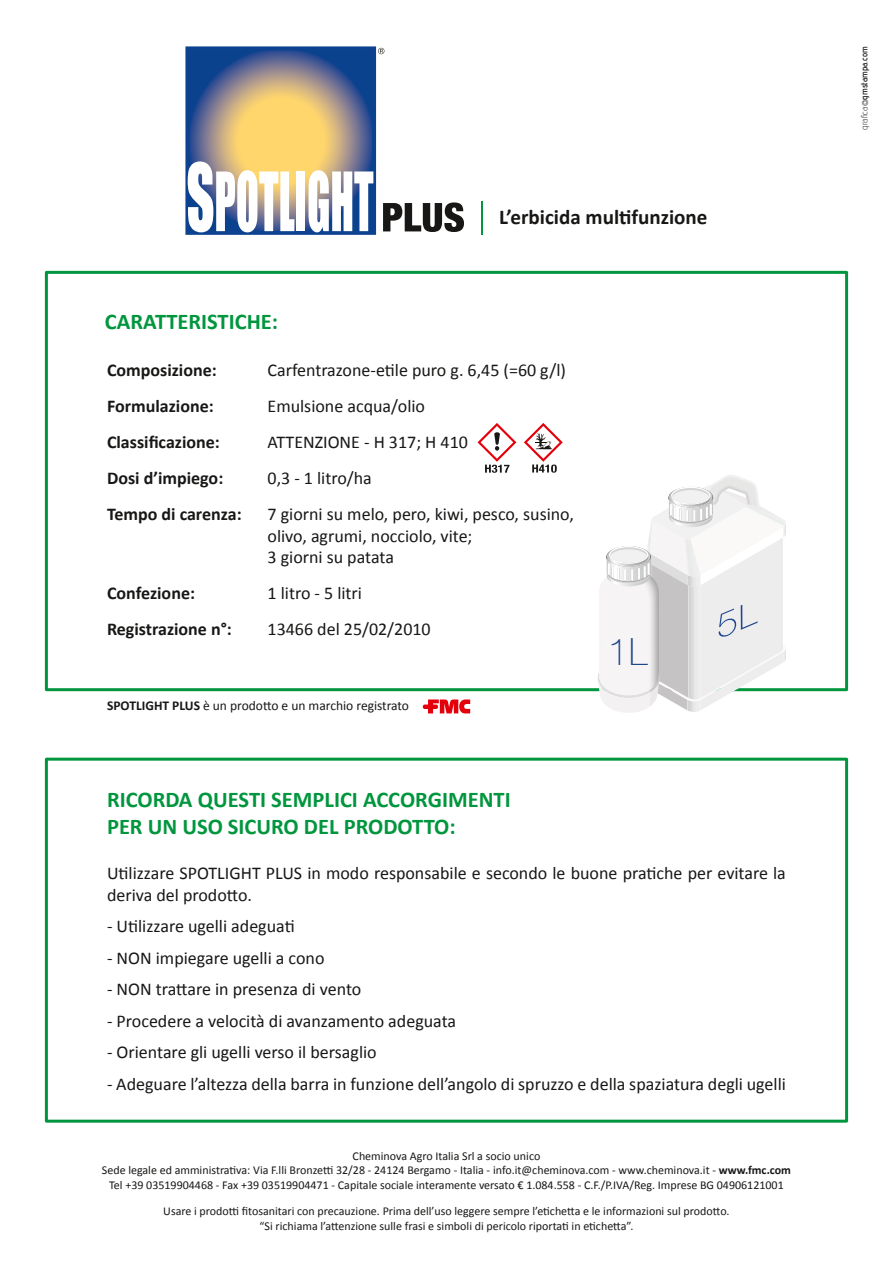
<style>
.page{position:relative;width:893px;height:1263px;background:#fff}
.page>*{position:absolute;margin:0;border:0;box-sizing:border-box;transform-origin:0 0}
.t1{font:100 37.35px "Helvetica Neue";color:#20478d}
.t2{font:700 22.5px/27px "Calibri";color:#00963e}
.t3{font:700 21px "Calibri";color:#181716}
.t4{font:18px/21.6px "Calibri";color:#181716}
.t5{font:700 18px "Calibri";color:#181716}
.t6{font:13.5px "Calibri";color:#181716}
.t7{font:12px/14.4px "Calibri";color:#181716;text-align:center}
.t8{font:9px "advent Bd 2";color:#181716}
.s1{font-weight:700}
.s2{font-family:"advent Lt 1"}
</style>
<div class="page">
<div style="left:45px;top:271px;width:803px;height:420px;border:3px solid #00963e"></div>
<div style="left:45px;top:758px;width:803px;height:365px;border:3px solid #00963e"></div>
<svg style="left:423px;top:699px;width:47px;height:14px"></svg>
<hr style="left:481px;top:201px;width:2px;height:34px;background:#00963e">
<svg style="left:190px;top:51px;width:181px;height:179px;background:#999183"></svg>
<div style="left:185px;top:46px;width:191px;height:189px;border:4px solid #0c428f"></div>
<svg style="left:188px;top:161px;width:106px;height:71px"></svg>
<div style="left:297px;top:171px;width:8px;height:60px;background:#fff"></div>
<svg style="left:308px;top:170px;width:65px;height:62px"></svg>
<svg style="left:383px;top:202px;width:81px;height:30px"></svg>
<svg style="left:378px;top:48px;width:6px;height:6px"></svg>
<svg style="left:598px;top:475px;width:189px;height:238px"></svg>
<svg style="left:524px;top:423px;width:39px;height:50px"></svg>
<svg style="left:477px;top:423px;width:39px;height:50px"></svg>
<p class="t2" style="left:105px;top:307px;width:175px">CARATTERISTICHE:</p>
<p class="t3" style="left:499px;top:204px;width:210px">L’erbicida multifunzione</p>
<p class="t5" style="left:107px;top:359px;width:111px">Composizione:</p>
<p class="t4" style="left:268px;top:359px;width:300px">Carfentrazone-etile puro g. 6,45 (=60 g/l)</p>
<p class="t5" style="left:107px;top:395px;width:108px">Formulazione:</p>
<p class="t4" style="left:268px;top:395px;width:159px">Emulsione acqua/olio</p>
<p class="t5" style="left:107px;top:431px;width:114px">Classificazione:</p>
<p class="t4" style="left:268px;top:431px;width:202px">ATTENZIONE - H 317; H 410</p>
<p class="t5" style="left:107px;top:467px;width:118px">Dosi d’impiego:</p>
<p class="t4" style="left:268px;top:467px;width:106px">0,3 - 1 litro/ha</p>
<p class="t5" style="left:107px;top:503px;width:136px">Tempo di carenza:</p>
<p class="t4" style="left:268px;top:503px;width:308px">7 giorni su melo, pero, kiwi, pesco, susino, olivo, agrumi, nocciolo, vite;<br>3 giorni su patata</p>
<p class="t5" style="left:107px;top:582px;width:89px">Confezione:</p>
<p class="t4" style="left:268px;top:583px;width:96px">1 litro - 5 litri</p>
<p class="t5" style="left:107px;top:618px;width:126px">Registrazione n°:</p>
<p class="t4" style="left:268px;top:619px;width:165px">13466 del 25/02/2010</p>
<p class="t6" style="left:107px;top:697px;width:304px"><span class="s1">SPOTLIGHT PLUS</span> è un prodotto e un marchio registrato</p>
<h1 class="t1" style="left:608px;top:623px;width:41px">1L</h1>
<p class="t2" style="left:107px;top:785px;width:405px">RICORDA QUESTI SEMPLICI ACCORGIMENTI<br>PER UN USO SICURO DEL PRODOTTO:</p>
<p class="t4" style="left:107px;top:862px;width:680px">Utilizzare SPOTLIGHT PLUS in modo responsabile e secondo le buone pratiche per evitare la deriva del prodotto.</p>
<p class="t4" style="left:107px;top:915px;width:189px">- Utilizzare ugelli adeguati</p>
<p class="t4" style="left:107px;top:947px;width:219px">- NON impiegare ugelli a cono</p>
<p class="t4" style="left:107px;top:978px;width:256px">- NON trattare in presenza di vento</p>
<p class="t4" style="left:107px;top:1010px;width:351px">- Procedere a velocità di avanzamento adeguata</p>
<p class="t4" style="left:107px;top:1041px;width:271px">- Orientare gli ugelli verso il bersaglio</p>
<p class="t4" style="left:107px;top:1073px;width:680px">- Adeguare l’altezza della barra in funzione dell’angolo di spruzzo e della spaziatura degli ugelli</p>
<p class="t7" style="left:102px;top:1149px;width:691px">Cheminova Agro Italia Srl a socio unico<br>Sede legale ed amministrativa: Via F.lli Bronzetti 32/28 - 24124 Bergamo - Italia - info.it@cheminova.com - www.cheminova.it - <span class="s1">www.fmc.com<br></span>Tel +39 03519904468 - Fax +39 03519904471 - Capitale sociale interamente versato € 1.084.558 - C.F./P.IVA/Reg. Imprese BG 04906121001</p>
<p class="t7" style="left:163px;top:1204px;width:568px">Usare i prodotti fitosanitari con precauzione. Prima dell’uso leggere sempre l’etichetta e le informazioni sul prodotto. “Si richiama l’attenzione sulle frasi e simboli di pericolo riportati in etichetta”.</p>
<p class="t8" style="left:859px;top:130px;width:85px;rotate:-90deg"><span class="s2">grafica@</span>gmstampa.com</p>
</div>
